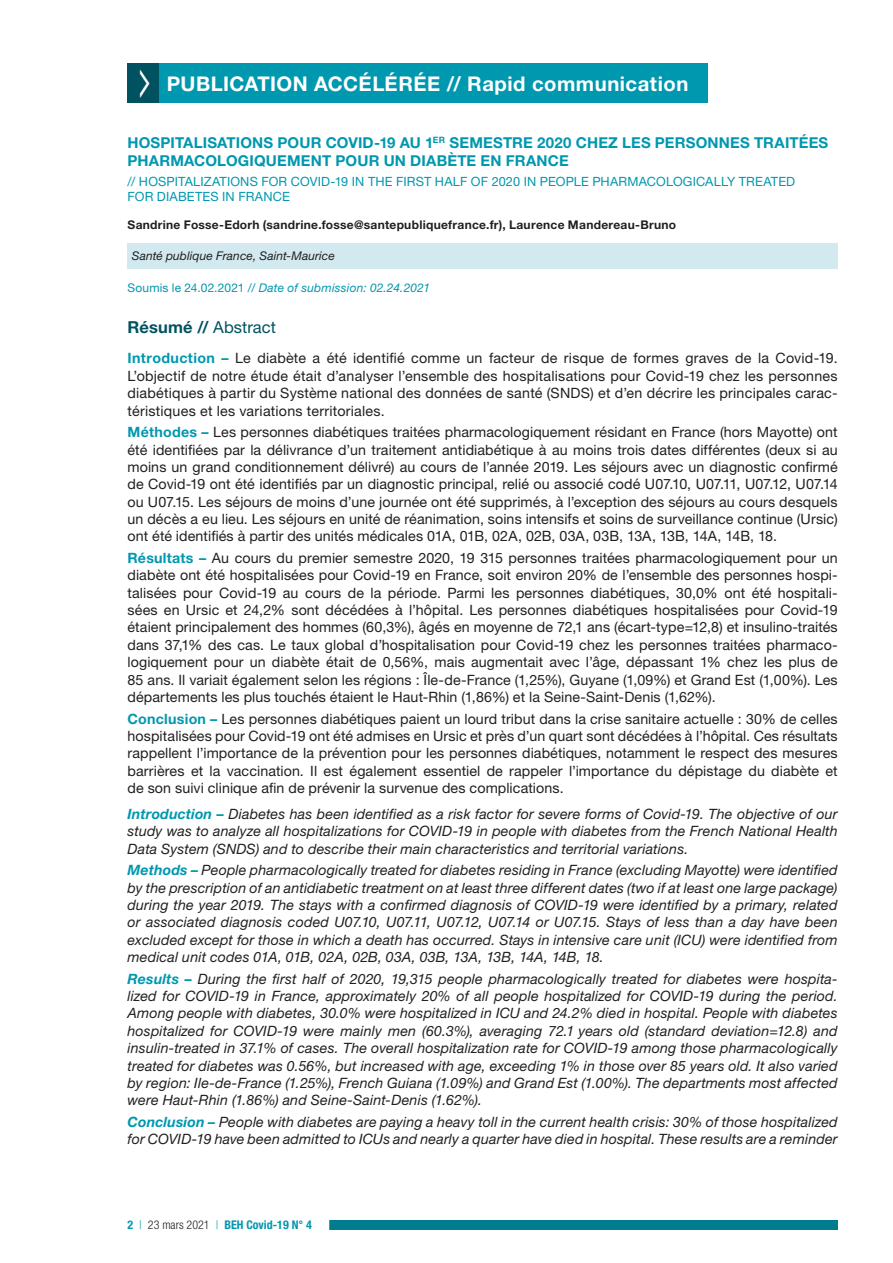
<style>
.page{position:relative;width:893px;height:1263px;background:#fff}
.page>*{position:absolute;margin:0;border:0;box-sizing:border-box;transform-origin:0 0}
.t1{font:700 20.25px "Helvetica Neue LT Std";letter-spacing:.025em;color:#fff}
.t2{font:700 16.5px "Helvetica Neue LT Std";letter-spacing:.01em;color:#005260}
.t3{font:700 15px/18.3px "Helvetica Neue LT Std";letter-spacing:.01em;color:#0098af}
.t4{font:14.25px/17.4px "Helvetica Neue LT Std";letter-spacing:.005em;color:#231f20;text-align:justify}
.t5{font:italic 14.25px/17.4px "Helvetica Neue LT Std";letter-spacing:.01em;color:#231f20;text-align:justify}
.t6{font:12.75px/15.6px "Helvetica Neue LT Std";letter-spacing:.01em;color:#0098af}
.t7{font:700 12px "Helvetica Neue LT Std";letter-spacing:.025em;color:#231f20}
.t8{font:italic 12px "Helvetica Neue LT Std";letter-spacing:.015em;color:#0098af}
.t9{font:italic 12px "Helvetica Neue LT Std";letter-spacing:.005em;color:#231f20}
.t10{font:700 condensed 12px "Helvetica Neue LT Std";color:#0098af}
.s1{font-style:normal}
.s2{font-weight:400}
.s3{font-weight:700;color:#0098af}
.s4{font-weight:300}
.s5{font-weight:300;color:#231f20}
</style>
<div class="page">
<div style="left:242px;top:1221px;width:596px;height:9px;background:#007c8f"></div>
<div style="left:110px;top:1219px;width:219px;height:12px;background:#fff"></div>
<div style="left:456px;top:64px;width:252px;height:39px;background:#0098af"></div>
<div style="left:159px;top:64px;width:307px;height:39px;background:#0098af"></div>
<div style="left:128px;top:243px;width:710px;height:26px;background:#d2eaef"></div>
<div style="left:128px;top:64px;width:31px;height:39px;background:#005260"></div>
<h1 class="t1" style="left:167px;top:71px;width:523px">PUBLICATION ACCÉLÉRÉE // Rapid communication</h1>
<p class="t3" style="left:128px;top:133px;width:702px">HOSPITALISATIONS POUR COVID-19 AU 1<sup>ER</sup> SEMESTRE 2020 CHEZ LES PERSONNES TRAITÉES<br>PHARMACOLOGIQUEMENT POUR UN DIABÈTE EN FRANCE</p>
<p class="t6" style="left:128px;top:173px;width:669px">// HOSPITALIZATIONS FOR COVID-19 IN THE FIRST HALF OF 2020 IN PEOPLE PHARMACOLOGICALLY TREATED<br>FOR DIABETES IN FRANCE</p>
<p class="t7" style="left:128px;top:217px;width:550px">Sandrine Fosse-Edorh (sandrine.fosse@santepubliquefrance.fr), Laurence Mandereau-Bruno</p>
<p class="t9" style="left:132px;top:249px;width:205px">Santé publique France, Saint-Maurice</p>
<p class="t8" style="left:128px;top:280px;width:304px"><span class="s1">Soumis le 24.02.2021 //</span> Date of submission: 02.24.2021</p>
<p class="t2" style="left:128px;top:317px;width:150px">Résumé // <span class="s2">Abstract</span></p>
<p class="t4" style="left:128px;top:349px;width:712px"><span class="s3">Introduction –</span> Le diabète a été identifié comme un facteur de risque de formes graves de la Covid-19.<br>L’objectif de notre étude était d’analyser l’ensemble des hospitalisations pour Covid-19 chez les personnes diabétiques à partir du Système national des données de santé (SNDS) et d’en décrire les principales carac&shy;téristiques et les variations territoriales.</p>
<p class="t4" style="left:128px;top:423px;width:712px"><span class="s3">Méthodes –</span> Les personnes diabétiques traitées pharmacologiquement résidant en France (hors Mayotte) ont été identifiées par la délivrance d’un traitement antidiabétique à au moins trois dates différentes (deux si au moins un grand conditionnement délivré) au cours de l’année 2019. Les séjours avec un diagnostic confirmé de Covid-19 ont été identifiés par un diagnostic principal, relié ou associé codé U07.10, U07.11, U07.12, U07.14 ou U07.15. Les séjours de moins d’une journée ont été supprimés, à l’exception des séjours au cours desquels un décès a eu lieu. Les séjours en unité de réanimation, soins intensifs et soins de surveillance continue (Ursic) ont été identifiés à partir des unités médicales 01A, 01B, 02A, 02B, 03A, 03B, 13A, 13B, 14A, 14B, 18.</p>
<p class="t4" style="left:128px;top:549px;width:712px"><span class="s3">Résultats –</span> Au cours du premier semestre 2020, 19 315 personnes traitées pharmacologiquement pour un diabète ont été hospitalisées pour Covid-19 en France, soit environ 20% de l’ensemble des personnes hospi&shy;talisées pour Covid-19 au cours de la période. Parmi les personnes diabétiques, 30,0% ont été hospitali&shy;sées en Ursic et 24,2% sont décédées à l’hôpital. Les personnes diabétiques hospitalisées pour Covid-19 étaient principalement des hommes (60,3%), âgés en moyenne de 72,1 ans (écart-type=12,8) et insulino-traités dans 37,1% des cas. Le taux global d’hospitalisation pour Covid-19 chez les personnes traitées pharmaco&shy;logiquement pour un diabète était de 0,56%, mais augmentait avec l’âge, dépassant 1% chez les plus de 85 ans. Il variait également selon les régions : Île-de-France (1,25%), Guyane (1,09%) et Grand Est (1,00%). Les départements les plus touchés étaient le Haut-Rhin (1,86%) et la Seine-Saint-Denis (1,62%).</p>
<p class="t4" style="left:128px;top:710px;width:712px"><span class="s3">Conclusion –</span> Les personnes diabétiques paient un lourd tribut dans la crise sanitaire actuelle : 30% de celles hospitalisées pour Covid-19 ont été admises en Ursic et près d’un quart sont décédées à l’hôpital. Ces résultats rappellent l’importance de la prévention pour les personnes diabétiques, notamment le respect des mesures barrières et la vaccination. Il est également essentiel de rappeler l’importance du dépistage du diabète et de son suivi clinique afin de prévenir la survenue des complications.</p>
<p class="t5" style="left:128px;top:805px;width:712px"><span class="s3">Introduction –</span> Diabetes has been identified as a risk factor for severe forms of Covid-19. The objective of our study was to analyze all hospitalizations for COVID-19 in people with diabetes from the French National Health Data System (SNDS) and to describe their main characteristics and territorial variations.</p>
<p class="t5" style="left:128px;top:861px;width:712px"><span class="s3">Methods –</span> People pharmacologically treated for diabetes residing in France (excluding Mayotte) were identified by the prescription of an antidiabetic treatment on at least three different dates (two if at least one large package) during the year 2019. The stays with a confirmed diagnosis of COVID-19 were identified by a primary, related or associated diagnosis coded U07.10, U07.11, U07.12, U07.14 or U07.15. Stays of less than a day have been excluded except for those in which a death has occurred. Stays in intensive care unit (ICU) were identified from medical unit codes 01A, 01B, 02A, 02B, 03A, 03B, 13A, 13B, 14A, 14B, 18.</p>
<p class="t5" style="left:128px;top:970px;width:712px"><span class="s3">Results –</span> During the first half of 2020, 19,315 people pharmacologically treated for diabetes were hospita&shy;lized for COVID-19 in France, approximately 20% of all people hospitalized for COVID-19 during the period.<br>Among people with diabetes, 30.0% were hospitalized in ICU and 24.2% died in hospital. People with diabetes hospitalized for COVID-19 were mainly men (60.3%), averaging 72.1 years old (standard deviation=12.8) and insulin-treated in 37.1% of cases. The overall hospitalization rate for COVID-19 among those pharmacologically treated for diabetes was 0.56%, but increased with age, exceeding 1% in those over 85 years old. It also varied by region: Ile-de-France (1.25%), French Guiana (1.09%) and Grand Est (1.00%). The departments most affected were Haut-Rhin (1.86%) and Seine-Saint-Denis (1.62%).</p>
<p class="t5" style="left:128px;top:1113px;width:712px"><span class="s3">Conclusion –</span> People with diabetes are paying a heavy toll in the current health crisis: 30% of those hospitalized for COVID-19 have been admitted to ICUs and nearly a quarter have died in hospital. These results are a reminder</p>
<p class="t10" style="left:128px;top:1217px;width:186px">2 <span class="s4">|</span> <span class="s5">23 mars 2021</span> <span class="s4">|</span> BEH Covid-19 N° 4</p>
</div>
